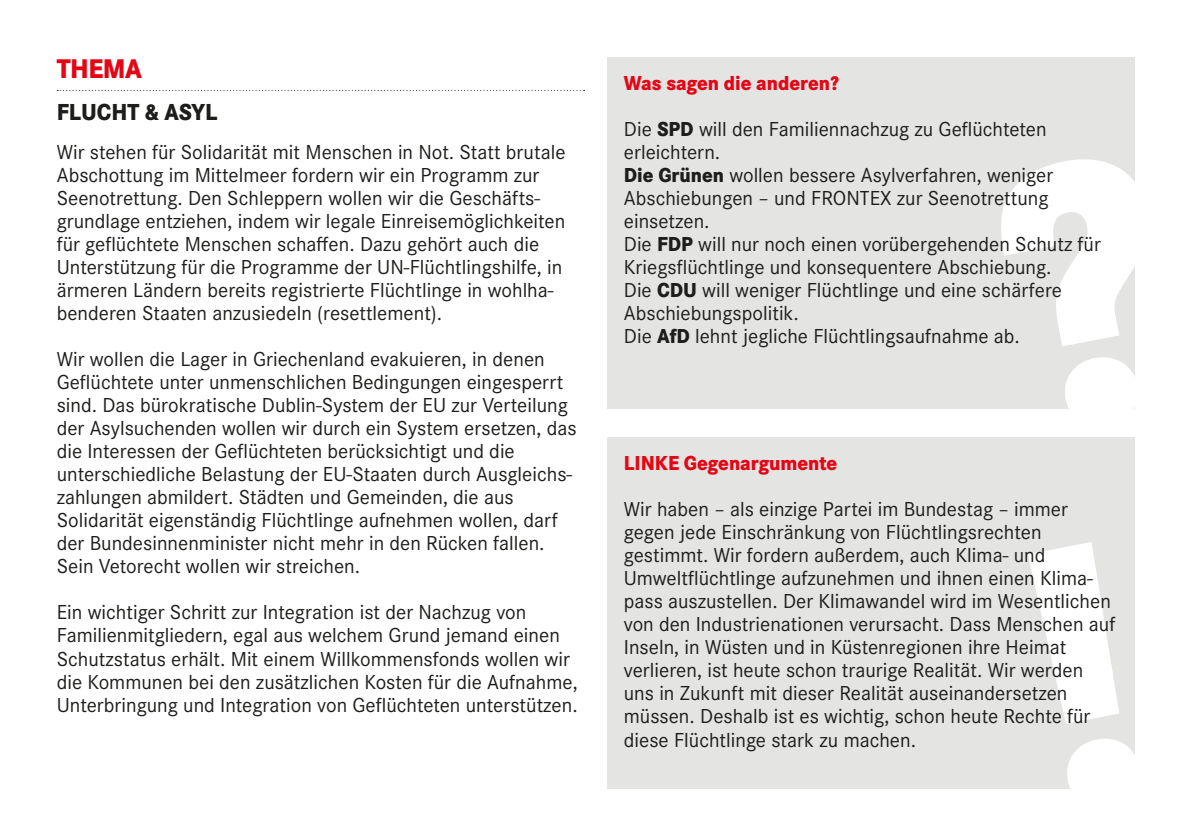
<style>
.page{position:relative;width:1191px;height:840px;background:#fff}
.page>*{position:absolute;margin:0;border:0;box-sizing:border-box;transform-origin:0 0}
.t1{font:800 28px "Corporate S";letter-spacing:-.02em;color:#e30614;scale:.9 1}
.t2{font:800 24px "Corporate S";color:#1d1d1b;scale:.9 1}
.t3{font:21px/23px "Corporate S";color:#1d1d1b}
.t4{font:800 21px "Corporate S";color:#e30614;scale:.9 1}
.s1{font-weight:800;color:#e30614}
.s2{font-weight:800}
</style>
<div class="page">
<svg style="left:57px;top:90px;width:527px;height:1px"></svg>
<div style="left:607px;top:57px;width:527px;height:351px;background:#e4e4e3"></div>
<div style="left:607px;top:437px;width:527px;height:351px;background:#e4e4e3"></div>
<svg style="left:988px;top:147px;width:147px;height:291px"></svg>
<svg style="left:1024px;top:541px;width:111px;height:248px"></svg>
<h1 class="t1" style="left:57px;top:52px;width:96px">THEMA</h1>
<p class="t2" style="left:57px;top:97px;width:180px">FLUCHT &amp; ASYL</p>
<p class="t3" style="left:57px;top:141px;width:510px">Wir stehen für Solidarität mit Menschen in Not. Statt brutale Abschottung im Mittelmeer fordern wir ein Programm zur Seenotrettung. Den Schleppern wollen wir die Geschäfts&shy;grundlage entziehen, indem wir legale Einreisemöglichkeiten für geflüchtete Menschen schaffen. Dazu gehört auch die Unterstützung für die Programme der UN-Flüchtlingshilfe, in ärmeren Ländern bereits registrierte Flüchtlinge in wohlha&shy;benderen Staaten anzusiedeln (resettlement).</p>
<p class="t3" style="left:57px;top:348px;width:521px">Wir wollen die Lager in Griechenland evakuieren, in denen Geflüchtete unter unmenschlichen Bedingungen eingesperrt sind. Das bürokratische Dublin-System der EU zur Verteilung der Asylsuchenden wollen wir durch ein System ersetzen, das die Interessen der Geflüchteten berücksichtigt und die unterschiedliche Belastung der EU-Staaten durch Ausgleichs&shy;zahlungen abmildert. Städten und Gemeinden, die aus Solidarität eigenständig Flüchtlinge aufnehmen wollen, darf der Bundesinnenminister nicht mehr in den Rücken fallen.<br>Sein Vetorecht wollen wir streichen.</p>
<p class="t3" style="left:57px;top:600px;width:522px">Ein wichtiger Schritt zur Integration ist der Nachzug von Familienmitgliedern, egal aus welchem Grund jemand einen Schutzstatus erhält. Mit einem Willkommensfonds wollen wir die Kommunen bei den zusätzlichen Kosten für die Aufnahme, Unterbringung und Integration von Geflüchteten unterstützen.</p>
<p class="t3" style="left:624px;top:60px;width:424px;line-height:46px"><span class="s1">Was sagen die anderen?<br></span>Die <span class="s2">SPD</span> will den Familiennachzug zu Geflüchteten</p>
<p class="t3" style="left:624px;top:141px;width:478px">erleichtern.<br><span class="s2">Die Grünen</span> wollen bessere Asylverfahren, weniger Abschiebungen – und FRONTEX zur Seenotrettung einsetzen.<br>Die <span class="s2">FDP</span> will nur noch einen vorübergehenden Schutz für Kriegsflüchtlinge und konsequentere Abschiebung.<br>Die <span class="s2">CDU</span> will weniger Flüchtlinge und eine schärfere Abschiebungspolitik.<br>Die <span class="s2">AfD</span> lehnt jegliche Flüchtlingsaufnahme ab.</p>
<p class="t4" style="left:624px;top:450px;width:239px">LINKE Gegenargumente</p>
<p class="t3" style="left:624px;top:497px;width:493px">Wir haben – als einzige Partei im Bundestag – immer gegen jede Einschränkung von Flüchtlingsrechten gestimmt. Wir fordern außerdem, auch Klima- und Umweltflüchtlinge aufzunehmen und ihnen einen Klima&shy;pass auszustellen. Der Klimawandel wird im Wesentlichen von den Industrienationen verursacht. Dass Menschen auf Inseln, in Wüsten und in Küstenregionen ihre Heimat verlieren, ist heute schon traurige Realität. Wir werden uns in Zukunft mit dieser Realität auseinandersetzen müssen. Deshalb ist es wichtig, schon heute Rechte für diese Flüchtlinge stark zu machen.</p>
</div>
